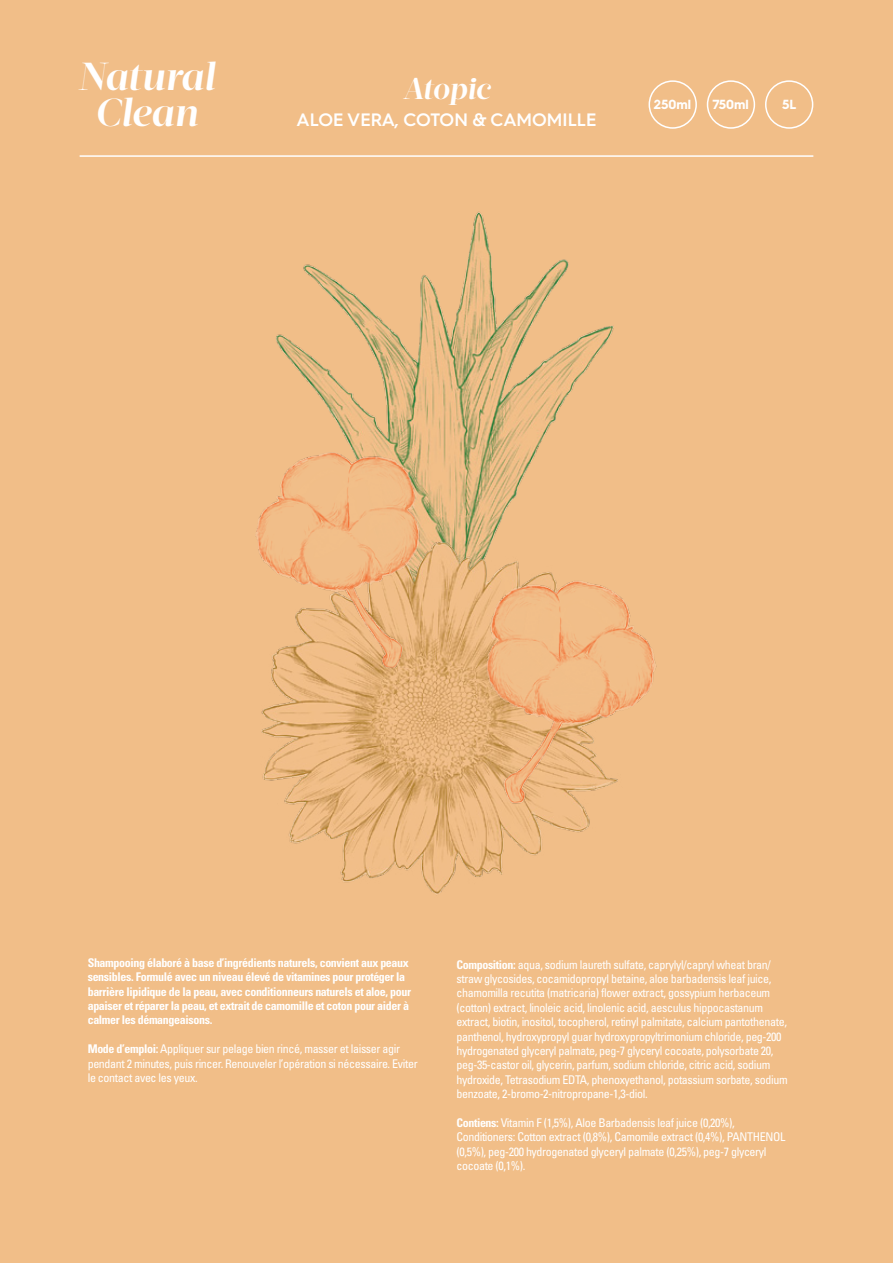
<style>
.page{position:relative;width:893px;height:1263px;background:#f1be88}
.page>*{position:absolute;margin:0;border:0;box-sizing:border-box;transform-origin:0 0}
.t1{font:italic 700 39px/36px "Acta Display";letter-spacing:-.015em;color:#fff;text-align:center}
.t2{font:italic 700 30px "Acta Display";letter-spacing:-.015em;color:#fff}
.t3{font:600 18px "Hurme Geometric Sans 3";color:#fff}
.t4{font:700 13.2px "Hurme Geometric Sans 3";color:#fff}
.t5{font:condensed 12px/14.4px "Univers";letter-spacing:-.03em;color:#fff}
.t6{font:700 condensed 12px/14.4px "Univers";letter-spacing:-.03em;color:#fff}
.s1{font-weight:700}
</style>
<div class="page">
<hr style="left:80px;top:155px;width:733px;height:2px;background:#fff">
<div style="left:649px;top:80px;width:48px;height:49px;border:2px solid #fff;border-radius:50%"></div>
<div style="left:765px;top:80px;width:48px;height:49px;border:2px solid #fff;border-radius:50%"></div>
<div style="left:707px;top:80px;width:48px;height:49px;border:2px solid #fff;border-radius:50%"></div>
<img style="left:276px;top:211px;width:338px;height:310px">
<img style="left:261px;top:521px;width:327px;height:374px">
<img style="left:255px;top:437px;width:187px;height:259px">
<img style="left:457px;top:549px;width:200px;height:278px">
<h1 class="t1" style="left:78px;top:59px;width:138px">Natural<br>Clean</h1>
<h2 class="t2" style="left:403px;top:70px;width:89px">Atopic</h2>
<h3 class="t3" style="left:296px;top:107px;width:301px">ALOE VERA, COTON &amp; CAMOMILLE</h3>
<p class="t4" style="left:654px;top:95px;width:39px">250ml</p>
<p class="t4" style="left:712px;top:95px;width:38px">750ml</p>
<p class="t4" style="left:782px;top:95px;width:16px">5L</p>
<p class="t6" style="left:88px;top:955px;width:325px">Shampooing élaboré à base d’ingrédients naturels, convient aux peaux sensibles. Formulé avec un niveau élevé de vitamines pour protéger la barrière lipidique de la peau, avec conditionneurs naturels et aloe, pour apaiser et réparer la peau, et extrait de camomille et coton pour aider à calmer les démangeaisons.</p>
<p class="t5" style="left:88px;top:1041px;width:332px"><span class="s1">Mode d’emploi:</span> Appliquer sur pelage bien rincé, masser et laisser agir pendant 2 minutes, puis rincer. Renouveler l’opération si nécessaire. Eviter le contact avec les yeux.</p>
<p class="t5" style="left:456px;top:957px;width:333px"><span class="s1">Composition:</span> aqua, sodium laureth sulfate, caprylyl/capryl wheat bran/ straw glycosides, cocamidopropyl betaine, aloe barbadensis leaf juice, chamomilla recutita (matricaria) flower extract, gossypium herbaceum (cotton) extract, linoleic acid, linolenic acid, aesculus hippocastanum extract, biotin, inositol, tocopherol, retinyl palmitate, calcium pantothenate, panthenol, hydroxypropyl guar hydroxypropyltrimonium chloride, peg-200 hydrogenated glyceryl palmate, peg-7 glyceryl cocoate, polysorbate 20, peg-35-castor oil, glycerin, parfum, sodium chloride, citric acid, sodium hydroxide, Tetrasodium EDTA, phenoxyethanol, potassium sorbate, sodium benzoate, 2-bromo-2-nitropropane-1,3-diol.</p>
<p class="t5" style="left:456px;top:1115px;width:330px"><span class="s1">Contiens:</span> Vitamin F (1,5%), Aloe Barbadensis leaf juice (0,20%), Conditioners: Cotton extract (0,8%), Camomile extract (0,4%), PANTHENOL (0,5%), peg-200 hydrogenated glyceryl palmate (0,25%), peg-7 glyceryl cocoate (0,1%).</p>
</div>
